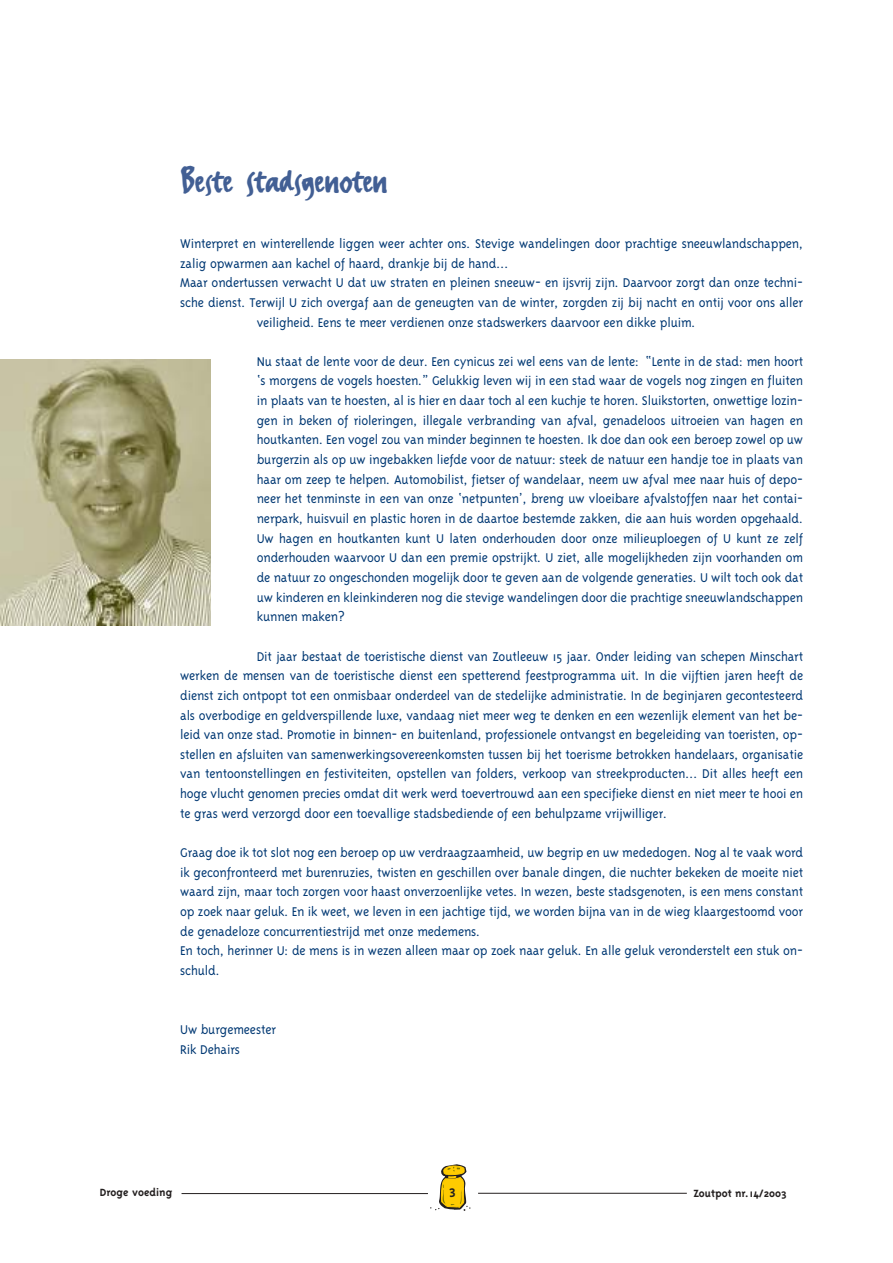
<style>
.page{position:relative;width:893px;height:1263px;background:#fff}
.page>*{position:absolute;margin:0;border:0;box-sizing:border-box;transform-origin:0 0}
.t1{font:40.5px "FF Erikrighthand E";letter-spacing:-.01em;color:#425f94}
.t2{font:14.55px/19.6px "Triplex Light E";letter-spacing:-.01em;color:#003873;text-align:justify}
.t3{font:14.25px "Triplex Bold E";color:#231f1f}
.t4{font:12px "Triplex Bold E";color:#231f1f}
.s1{font-size:34.5px}
.s2{font-size:36px}
</style>
<div class="page">
<svg style="left:430px;top:1164px;width:40px;height:47px"></svg>
<hr style="left:181px;top:1193px;width:247px;height:1px;background:#231f1f">
<hr style="left:478px;top:1193px;width:208px;height:1px;background:#231f1f">
<img style="left:1px;top:360px;width:209px;height:265px">
<h1 class="t1" style="left:180px;top:155px;width:209px">Be<span class="s1">s</span>te stad<span class="s2">s</span>genoten</h1>
<p class="t2" style="left:180px;top:235px;width:624px">Winterpret en winterellende liggen weer achter ons. Stevige wandelingen door prachtige sneeuwlandschappen,</p>
<p class="t2" style="left:180px;top:254px;width:330px">zalig opwarmen aan kachel of haard, drankje bij de hand…</p>
<p class="t2" style="left:180px;top:274px;width:624px">Maar ondertussen verwacht U dat uw straten en pleinen sneeuw- en ijsvrij zijn. Daarvoor zorgt dan onze techni-</p>
<p class="t2" style="left:180px;top:294px;width:624px">sche dienst. Terwijl U zich overgaf aan de geneugten van de winter, zorgden zij bij nacht en ontij voor ons aller</p>
<p class="t2" style="left:257px;top:313px;width:440px">veiligheid. Eens te meer verdienen onze stadswerkers daarvoor een dikke pluim.</p>
<p class="t2" style="left:257px;top:353px;width:548px">Nu staat de lente voor de deur. Een cynicus zei wel eens van de lente: “Lente in de stad: men hoort ‘s morgens de vogels hoesten.” Gelukkig leven wij in een stad waar de vogels nog zingen en fluiten in plaats van te hoesten, al is hier en daar toch al een kuchje te horen. Sluikstorten, onwettige lozin&shy;gen in beken of rioleringen, illegale verbranding van afval, genadeloos uitroeien van hagen en houtkanten. Een vogel zou van minder beginnen te hoesten. Ik doe dan ook een beroep zowel op uw burgerzin als op uw ingebakken liefde voor de natuur: steek de natuur een handje toe in plaats van haar om zeep te helpen. Automobilist, fietser of wandelaar, neem uw afval mee naar huis of depo&shy;neer het tenminste in een van onze ‘netpunten’, breng uw vloeibare afvalstoffen naar het contai&shy;nerpark, huisvuil en plastic horen in de daartoe bestemde zakken, die aan huis worden opgehaald.<br>Uw hagen en houtkanten kunt U laten onderhouden door onze milieuploegen of U kunt ze zelf onderhouden waarvoor U dan een premie opstrijkt. U ziet, alle mogelijkheden zijn voorhanden om de natuur zo ongeschonden mogelijk door te geven aan de volgende generaties. U wilt toch ook dat uw kinderen en kleinkinderen nog die stevige wandelingen door die prachtige sneeuwlandschappen kunnen maken?</p>
<p class="t2" style="left:180px;top:647px;width:624px;text-indent:77px">Dit jaar bestaat de toeristische dienst van Zoutleeuw 15 jaar. Onder leiding van schepen Minschart werken de mensen van de toeristische dienst een spetterend feestprogramma uit. In die vijftien jaren heeft de dienst zich ontpopt tot een onmisbaar onderdeel van de stedelijke administratie. In de beginjaren gecontesteerd als overbodige en geldverspillende luxe, vandaag niet meer weg te denken en een wezenlijk element van het be&shy;leid van onze stad. Promotie in binnen- en buitenland, professionele ontvangst en begeleiding van toeristen, op&shy;stellen en afsluiten van samenwerkingsovereenkomsten tussen bij het toerisme betrokken handelaars, organisatie van tentoonstellingen en festiviteiten, opstellen van folders, verkoop van streekproducten… Dit alles heeft een hoge vlucht genomen precies omdat dit werk werd toevertrouwd aan een specifieke dienst en niet meer te hooi en te gras werd verzorgd door een toevallige stadsbediende of een behulpzame vrijwilliger.</p>
<p class="t2" style="left:180px;top:844px;width:624px;text-align:left">Graag doe ik tot slot nog een beroep op uw verdraagzaamheid, uw begrip en uw mededogen. Nog al te vaak word ik geconfronteerd met burenruzies, twisten en geschillen over banale dingen, die nuchter bekeken de moeite niet waard zijn, maar toch zorgen voor haast onverzoenlijke vetes. In wezen, beste stadsgenoten, is een mens constant op zoek naar geluk. En ik weet, we leven in een jachtige tijd, we worden bijna van in de wieg klaargestoomd voor de genadeloze concurrentiestrijd met onze medemens.<br>En toch, herinner U: de mens is in wezen alleen maar op zoek naar geluk. En alle geluk veronderstelt een stuk on&shy;schuld.</p>
<p class="t2" style="left:180px;top:1021px;width:97px">Uw burgemeester<br>Rik Dehairs</p>
<p class="t4" style="left:100px;top:1188px;width:74px">Droge voeding</p>
<p class="t3" style="left:449px;top:1185px;width:8px">3</p>
<p class="t4" style="left:693px;top:1189px;width:95px">Zoutpot nr.14/2003</p>
</div>
